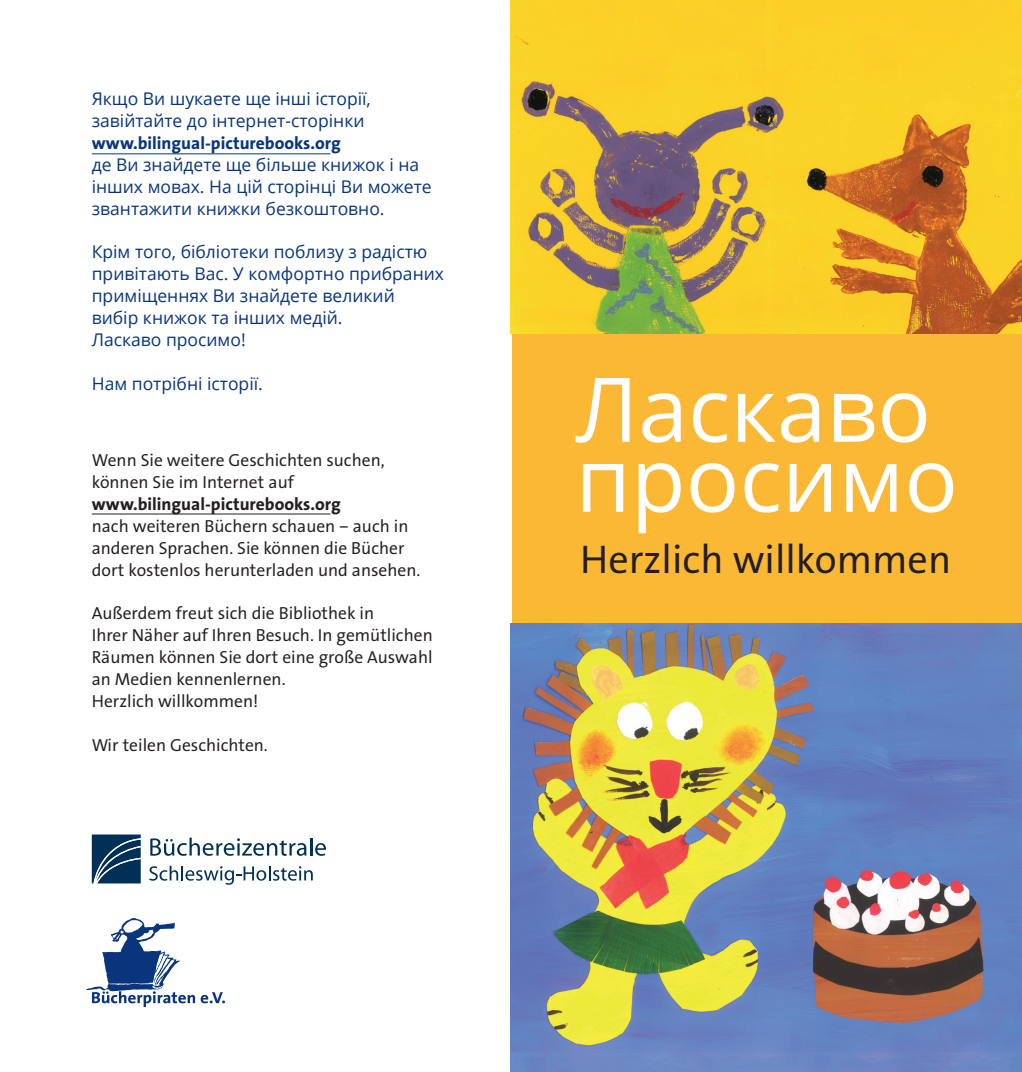
<style>
.page{position:relative;width:1022px;height:1072px;background:#fff}
.page>*{position:absolute;margin:0;border:0;box-sizing:border-box;transform-origin:0 0}
.t1{font:89.25px/70px "Open Sans";color:#fff}
.t2{font:40.25px "The Sans Office";color:#231f20}
.t3{font:17.5px/21.9px "The Sans Office";color:#231f20}
.t4{font:17.5px/21.9px "Open Sans";color:#08357c}
.t5{font:700 17.5px "The Sans Office";color:#08357c}
.t6{font:700 17.5px "The Sans Office";color:#231f20}
</style>
<div class="page">
<div style="left:512px;top:332px;width:509px;height:298px;background:#fab834"></div>
<img style="left:511px;top:623px;width:511px;height:448px">
<img style="left:511px;top:0;width:511px;height:333px">
<hr style="left:92px;top:153px;width:238px;height:1px;background:#08357c">
<hr style="left:92px;top:513px;width:238px;height:1px;background:#231f20">
<svg style="left:86px;top:918px;width:139px;height:89px"></svg>
<svg style="left:92px;top:834px;width:49px;height:49px;background:#224b6c"></svg>
<svg style="left:150px;top:837px;width:176px;height:18px"></svg>
<svg style="left:149px;top:865px;width:164px;height:19px"></svg>
<p class="t4" style="left:92px;top:87px;width:281px">Якщо Ви шукаете ще інші історії, завійтайте до інтернет-сторінки</p>
<p class="t5" style="left:92px;top:132px;width:251px">www.bilingual-picturebooks.org</p>
<p class="t4" style="left:92px;top:153px;width:341px">де Ви знайдете ще більше книжок і на інших мовах. На цій сторінці Ви можете звантажити книжки безкоштовно.</p>
<p class="t4" style="left:92px;top:241px;width:354px">Крім того, бібліотеки поблизу з радістю привітають Вас. У комфортно прибраних приміщеннях Ви знайдете великий вибір книжок та інших медій.<br>Ласкаво просимо!</p>
<p class="t4" style="left:92px;top:372px;width:173px">Нам потрібні історії.</p>
<p class="t3" style="left:92px;top:449px;width:294px">Wenn Sie weitere Geschichten suchen, können Sie im Internet auf</p>
<p class="t6" style="left:92px;top:493px;width:251px">www.bilingual-picturebooks.org</p>
<p class="t3" style="left:92px;top:514px;width:330px">nach weiteren Büchern schauen – auch in anderen Sprachen. Sie können die Bücher dort kostenlos herunterladen und ansehen.</p>
<p class="t3" style="left:92px;top:602px;width:342px">Außerdem freut sich die Bibliothek in<br>Ihrer Näher auf Ihren Besuch. In gemütlichen Räumen können Sie dort eine große Auswahl an Medien kennenlernen.<br>Herzlich willkommen!</p>
<p class="t3" style="left:92px;top:733px;width:178px">Wir teilen Geschichten.</p>
<h1 class="t1" style="left:575px;top:372px;width:384px">Ласкаво просимо</h1>
<h2 class="t2" style="left:580px;top:533px;width:372px">Herzlich willkommen</h2>
</div>
